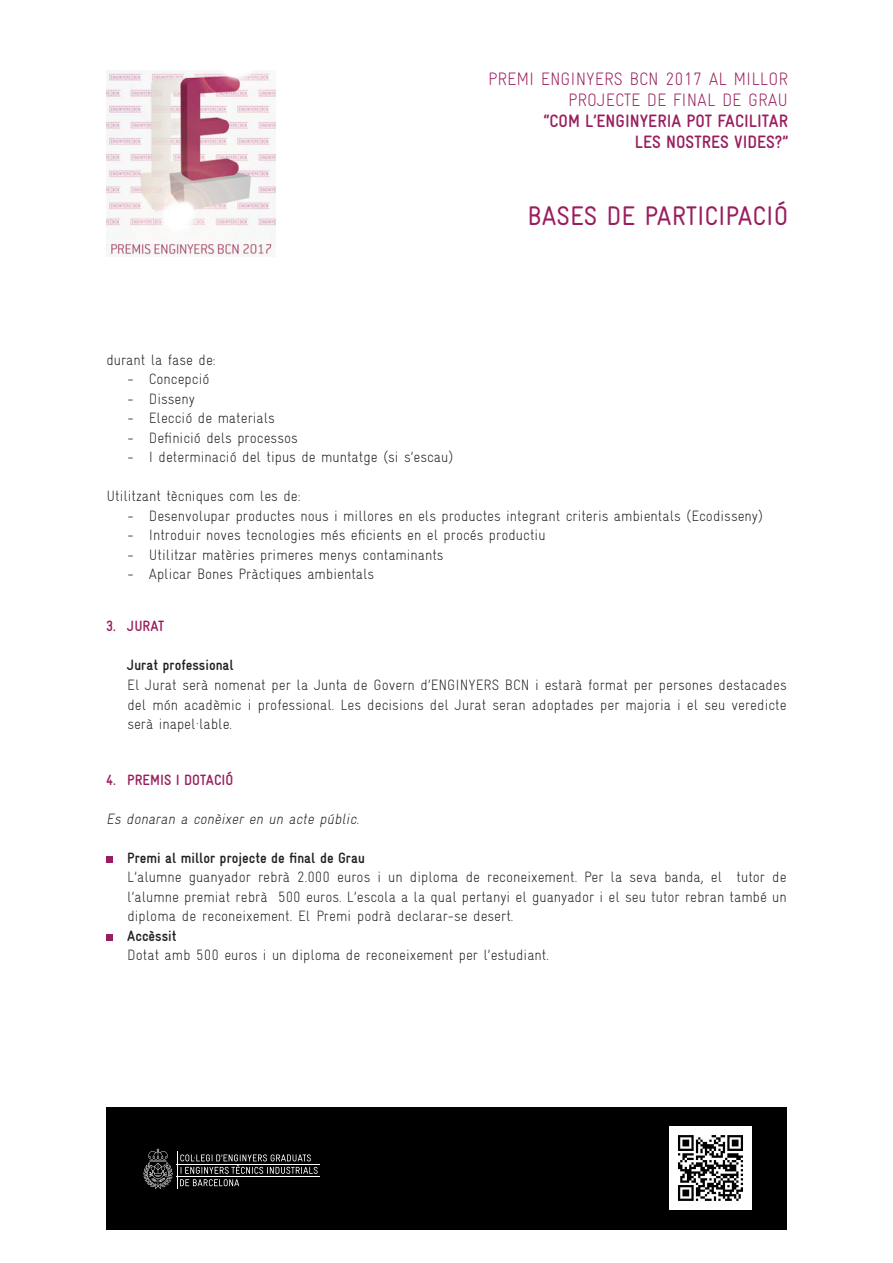
<style>
.page{position:relative;width:893px;height:1263px;background:#fff}
.page>*{position:absolute;margin:0;border:0;box-sizing:border-box;transform-origin:0 0}
.t1{font:27px "Gravur Condensed Reg CE";color:#991e5e}
.t2{font:18px/21px "Gravur Condensed Light CE";color:#991e5e;text-align:right}
.t3{font:18px/21px "Gravur Condensed Bold CE";color:#991e5e;text-align:right}
.t4{font:15px/19.5px "Gravur Condensed Light CE";color:#231f20;text-align:justify}
.t5{font:15px "Gravur Condensed Bold CE";color:#231f20}
.t6{font:italic 15px "Gravur Condensed Light CE";color:#231f20}
.t7{font:15px "Gravur Condensed Bold CE";color:#991e5e}
</style>
<div class="page">
<div style="left:106px;top:1107px;width:681px;height:123px;background:#000"></div>
<img style="left:106px;top:71px;width:170px;height:185px">
<div style="left:110px;top:235px;width:24px;height:5px;background:#f7f8f7"></div>
<hr style="left:177px;top:1176px;width:143px;height:1px;background:#fff">
<hr style="left:177px;top:1164px;width:143px;height:1px;background:#fff">
<svg style="left:143px;top:1148px;width:175px;height:41px"></svg>
<img style="left:669px;top:1127px;width:82px;height:82px">
<svg style="left:106px;top:857px;width:6px;height:6px"></svg>
<svg style="left:106px;top:935px;width:6px;height:6px"></svg>
<p class="t2" style="left:488px;top:68px;width:301px">PREMI ENGINYERS BCN 2017 AL MILLOR<br>PROJECTE DE FINAL DE GRAU</p>
<p class="t3" style="left:544px;top:110px;width:246px">“COM L’ENGINYERIA POT FACILITAR<br>LES NOSTRES VIDES?”</p>
<h1 class="t1" style="left:527px;top:201px;width:262px">BASES DE PARTICIPACIÓ</h1>
<p class="t4" style="left:106px;top:350px;width:111px">durant la fase de:</p>
<p class="t4" style="left:128px;top:369px;width:83px">- Concepció</p>
<p class="t4" style="left:128px;top:389px;width:69px">- Disseny</p>
<p class="t4" style="left:128px;top:408px;width:149px">- Elecció de materials</p>
<p class="t4" style="left:128px;top:428px;width:172px">- Definició dels processos</p>
<p class="t4" style="left:128px;top:447px;width:328px">- I determinació del tipus de muntatge (si s’escau)</p>
<p class="t4" style="left:106px;top:486px;width:196px">Utilitzant tècniques com les de:</p>
<p class="t4" style="left:128px;top:506px;width:637px">- Desenvolupar productes nous i millores en els productes integrant criteris ambientals (Ecodisseny)</p>
<p class="t4" style="left:128px;top:525px;width:420px">- Introduir noves tecnologies més eficients en el procés productiu</p>
<p class="t4" style="left:128px;top:545px;width:318px">- Utilitzar matèries primeres menys contaminants</p>
<p class="t4" style="left:128px;top:564px;width:248px">- Aplicar Bones Pràctiques ambientals</p>
<p class="t7" style="left:106px;top:618px;width:59px">3. JURAT</p>
<p class="t5" style="left:127px;top:657px;width:108px">Jurat professional</p>
<p class="t4" style="left:127px;top:675px;width:661px">El Jurat serà nomenat per la Junta de Govern d’ENGINYERS BCN i estarà format per persones destacades del món acadèmic i professional. Les decisions del Jurat seran adoptades per majoria i el seu veredicte serà inapel·lable.</p>
<p class="t7" style="left:106px;top:771px;width:129px">4. PREMIS I DOTACIÓ</p>
<p class="t6" style="left:106px;top:810px;width:257px">Es donaran a conèixer en un acte públic.</p>
<p class="t5" style="left:127px;top:849px;width:239px">Premi al millor projecte de final de Grau</p>
<p class="t4" style="left:127px;top:867px;width:661px">L’alumne guanyador rebrà 2.000 euros i un diploma de reconeixement. Per la seva banda, el tutor de l’alumne premiat rebrà 500 euros. L’escola a la qual pertanyi el guanyador i el seu tutor rebran també un diploma de reconeixement. El Premi podrà declarar-se desert.</p>
<p class="t5" style="left:127px;top:927px;width:51px">Accèssit</p>
<p class="t4" style="left:127px;top:945px;width:423px">Dotat amb 500 euros i un diploma de reconeixement per l’estudiant.</p>
</div>
